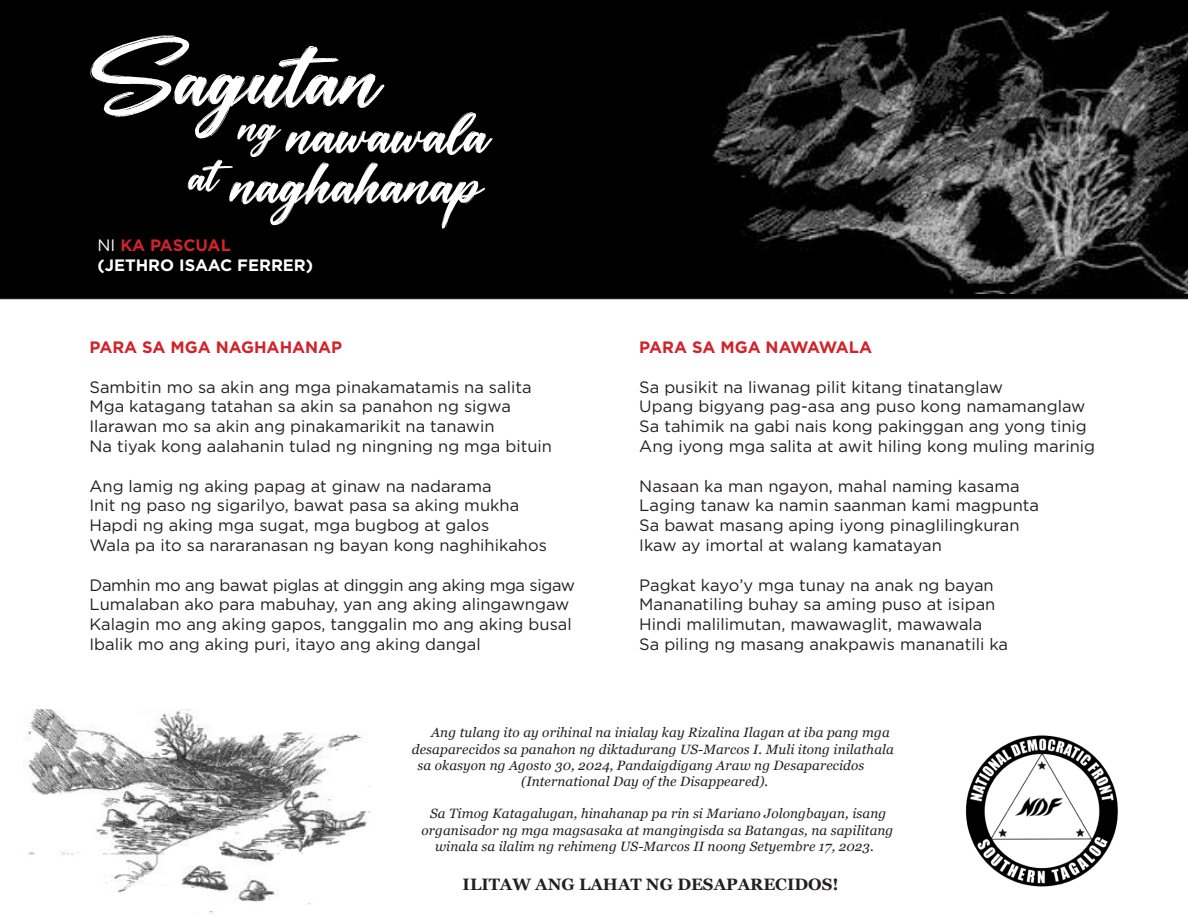
<style>
.page{position:relative;width:1188px;height:918px;background:#fff}
.page>*{position:absolute;margin:0;border:0;box-sizing:border-box;transform-origin:0 0}
.t1{font:105px "Daughter of Fortune";color:#fff}
.t2{font:72px "Daughter of Fortune";color:#fff}
.t3{font:54px "Daughter of Fortune";color:#fff}
.t4{font:16.5px "Gotham";color:#231f20}
.t5{font:700 16.5px "Gotham";color:#d1232a}
.t6{font:16.5px "Gotham";letter-spacing:-.02em;color:#231f20}
.t7{font:700 16.5px "Georgia";color:#231f20}
.t8{font:700 16.5px "Gotham";color:#fff}
.t9{font:italic 13.5px/16.2px "Georgia";letter-spacing:.01em;color:#231f20;text-align:center}
.s1{font-weight:400;color:#fff}
</style>
<div class="page">
<div style="left:0;top:0;width:1188px;height:299px;background:#000"></div>
<img style="left:694px;top:0;width:494px;height:293px">
<img style="left:23px;top:709px;width:348px;height:205px">
<img style="left:965px;top:735px;width:153px;height:152px">
<p class="t1" style="left:87px;top:16px;width:294px">Sagutan</p>
<p class="t3" style="left:239px;top:94px;width:41px">ng</p>
<p class="t2" style="left:287px;top:91px;width:202px">nawawala</p>
<p class="t3" style="left:189px;top:144px;width:30px">at</p>
<p class="t2" style="left:231px;top:141px;width:251px">naghahanap</p>
<p class="t5" style="left:98px;top:234px;width:135px"><span class="s1">NI</span> KA PASCUAL</p>
<p class="t8" style="left:98px;top:254px;width:217px">(JETHRO ISAAC FERRER)</p>
<p class="t5" style="left:89px;top:336px;width:254px">PARA SA MGA NAGHAHANAP</p>
<p class="t4" style="left:89px;top:376px;width:444px">Sambitin mo sa akin ang mga pinakamatamis na salita</p>
<p class="t4" style="left:89px;top:396px;width:423px">Mga katagang tatahan sa akin sa panahon ng sigwa</p>
<p class="t4" style="left:89px;top:416px;width:407px">Ilarawan mo sa akin ang pinakamarikit na tanawin</p>
<p class="t4" style="left:89px;top:436px;width:464px">Na tiyak kong aalahanin tulad ng ningning ng mga bituin</p>
<p class="t4" style="left:89px;top:475px;width:404px">Ang lamig ng aking papag at ginaw na nadarama</p>
<p class="t4" style="left:89px;top:495px;width:431px">Init ng paso ng sigarilyo, bawat pasa sa aking mukha</p>
<p class="t4" style="left:89px;top:515px;width:401px">Hapdi ng aking mga sugat, mga bugbog at galos</p>
<p class="t4" style="left:89px;top:535px;width:459px">Wala pa ito sa nararanasan ng bayan kong naghihikahos</p>
<p class="t6" style="left:89px;top:574px;width:487px">Damhin mo ang bawat piglas at dinggin ang aking mga sigaw</p>
<p class="t4" style="left:89px;top:594px;width:481px">Lumalaban ako para mabuhay, yan ang aking alingawngaw</p>
<p class="t4" style="left:89px;top:614px;width:484px">Kalagin mo ang aking gapos, tanggalin mo ang aking busal</p>
<p class="t4" style="left:89px;top:634px;width:393px">Ibalik mo ang aking puri, itayo ang aking dangal</p>
<p class="t5" style="left:639px;top:336px;width:234px">PARA SA MGA NAWAWALA</p>
<p class="t4" style="left:639px;top:376px;width:365px">Sa pusikit na liwanag pilit kitang tinatanglaw</p>
<p class="t4" style="left:639px;top:396px;width:448px">Upang bigyang pag-asa ang puso kong namamanglaw</p>
<p class="t4" style="left:639px;top:416px;width:449px">Sa tahimik na gabi nais kong pakinggan ang yong tinig</p>
<p class="t4" style="left:639px;top:436px;width:457px">Ang iyong mga salita at awit hiling kong muling marinig</p>
<p class="t4" style="left:639px;top:475px;width:382px">Nasaan ka man ngayon, mahal naming kasama</p>
<p class="t4" style="left:639px;top:495px;width:401px">Laging tanaw ka namin saanman kami magpunta</p>
<p class="t4" style="left:639px;top:515px;width:382px">Sa bawat masang aping iyong pinaglilingkuran</p>
<p class="t4" style="left:639px;top:535px;width:304px">Ikaw ay imortal at walang kamatayan</p>
<p class="t4" style="left:639px;top:574px;width:356px">Pagkat kayo’y mga tunay na anak ng bayan</p>
<p class="t4" style="left:639px;top:594px;width:358px">Mananatiling buhay sa aming puso at isipan</p>
<p class="t4" style="left:639px;top:614px;width:345px">Hindi malilimutan, mawawaglit, mawawala</p>
<p class="t4" style="left:639px;top:634px;width:370px">Sa piling ng masang anakpawis mananatili ka</p>
<p class="t9" style="left:431px;top:724px;width:460px">Ang tulang ito ay orihinal na inialay kay Rizalina Ilagan at iba pang mga</p>
<p class="t9" style="left:412px;top:740px;width:484px">desaparecidos sa panahon ng diktadurang US-Marcos I. Muli itong inilathala</p>
<p class="t9" style="left:418px;top:757px;width:448px">sa okasyon ng Agosto 30, 2024, Pandaigdigang Araw ng Desaparecidos</p>
<p class="t9" style="left:521px;top:773px;width:249px">(International Day of the Disappeared).</p>
<p class="t9" style="left:422px;top:805px;width:473px">Sa Timog Katagalugan, hinahanap pa rin si Mariano Jolongbayan, isang organisador ng mga magsasaka at mangingisda sa Batangas, na sapilitang winala sa ilalim ng rehimeng US-Marcos II noong Setyembre 17, 2023.</p>
<p class="t7" style="left:463px;top:872px;width:378px">ILITAW ANG LAHAT NG DESAPARECIDOS!</p>
</div>
